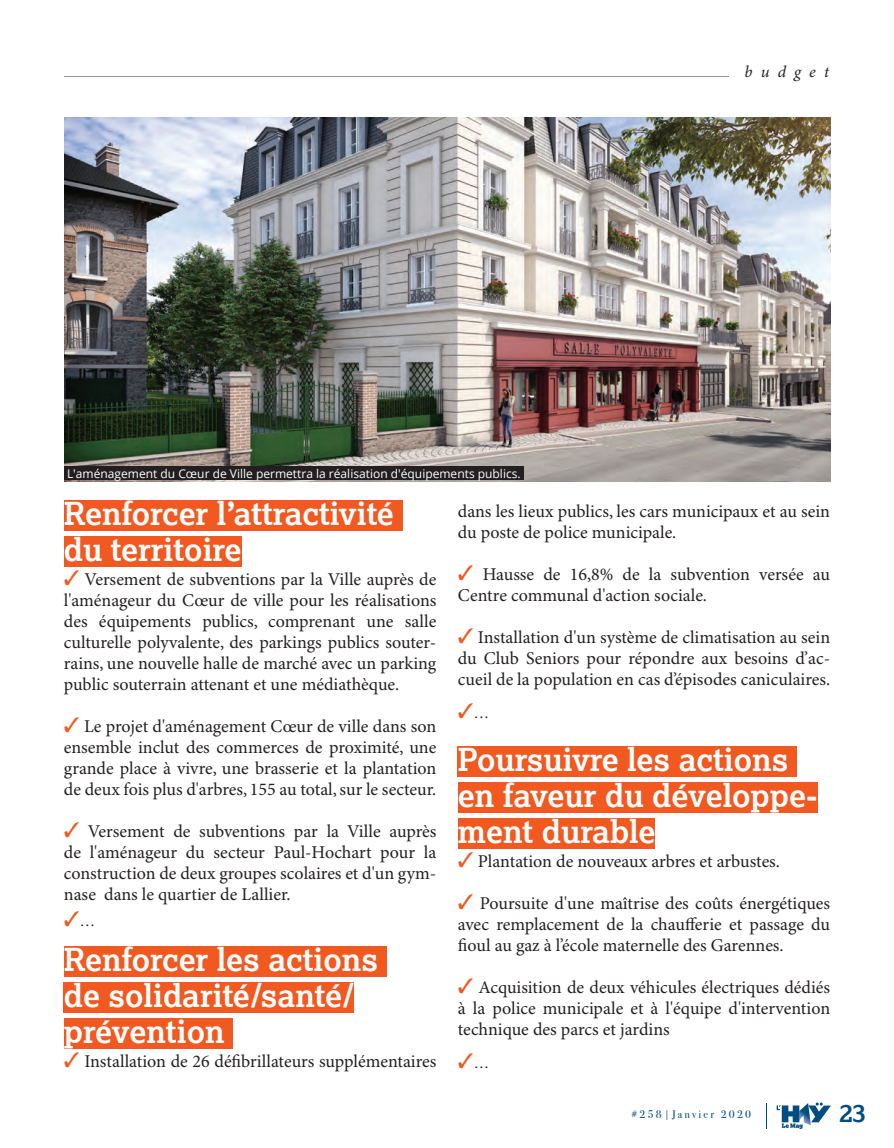
<style>
.page{position:relative;width:894px;height:1148px;background:#fff}
.page>*{position:absolute;margin:0;border:0;box-sizing:border-box;transform-origin:0 0}
.t1{font:700 31.5px/36px "Lexia";color:#fff}
.t2{font:700 25.05px "Lexia";color:#014d80}
.t3{font:18px/21px "Minion Pro";color:#231f20;text-align:justify}
.t4{font:italic 16.5px "Minion Pro";letter-spacing:.49em;color:#231f20}
.t5{font:15.75px "Minion Pro";color:#231f20}
.t6{font:12px "Open Sans";color:#fff}
.t7{font:11.1px "Bodoni Svty Two ITCTT";letter-spacing:.2em;color:#014d80}
.s1{color:#f15921}
</style>
<div class="page">
<hr style="left:64px;top:76px;width:663px;height:1px;background:#939598">
<svg style="left:776px;top:1102px;width:54px;height:26px"></svg>
<img style="left:64px;top:117px;width:765px;height:364px">
<div style="left:64px;top:499px;width:338px;height:31px;background:#f15921"></div>
<div style="left:64px;top:535px;width:177px;height:31px;background:#f15921"></div>
<div style="left:64px;top:945px;width:322px;height:31px;background:#f15921"></div>
<div style="left:64px;top:981px;width:290px;height:31px;background:#f15921"></div>
<div style="left:64px;top:1017px;width:169px;height:31px;background:#f15921"></div>
<div style="left:457px;top:745px;width:339px;height:31px;background:#f15921"></div>
<div style="left:457px;top:781px;width:360px;height:31px;background:#f15921"></div>
<div style="left:457px;top:817px;width:198px;height:31px;background:#f15921"></div>
<div style="left:64px;top:466px;width:459px;height:14px;background:#231f20"></div>
<p class="t6" style="left:67px;top:465px;width:455px">L'aménagement du Cœur de Ville permettra la réalisation d'équipements publics.</p>
<p class="t4" style="left:744px;top:62px;width:86px">budget</p>
<h1 class="t1" style="left:64px;top:494px;width:331px">Renforcer l’attractivité du territoire</h1>
<p class="t3" style="left:64px;top:569px;width:374px"><span class="s1">✓</span> Versement de subventions par la Ville auprès de l'aménageur du Cœur de ville pour les réalisations des équipements publics, comprenant une salle culturelle polyvalente, des parkings publics souter&shy;rains, une nouvelle halle de marché avec un parking public souterrain attenant et une médiathèque.</p>
<p class="t3" style="left:64px;top:716px;width:374px"><span class="s1">✓</span> Le projet d'aménagement Cœur de ville dans son ensemble inclut des commerces de proximité, une grande place à vivre, une brasserie et la plantation de deux fois plus d'arbres, 155 au total, sur le secteur.</p>
<p class="t3" style="left:64px;top:820px;width:374px"><span class="s1">✓</span> Versement de subventions par la Ville auprès de l'aménageur du secteur Paul-Hochart pour la construction de deux groupes scolaires et d'un gym&shy;nase dans le quartier de Lallier.</p>
<p class="t5" style="left:64px;top:911px;width:33px"><span class="s1">✓</span>…</p>
<h1 class="t1" style="left:64px;top:940px;width:315px">Renforcer les actions de solidarité/santé/ prévention</h1>
<p class="t3" style="left:64px;top:1051px;width:374px"><span class="s1">✓</span> Installation de 26 défibrillateurs supplémentaires</p>
<p class="t3" style="left:457px;top:501px;width:373px">dans les lieux publics, les cars municipaux et au sein du poste de police municipale.</p>
<p class="t3" style="left:457px;top:564px;width:373px"><span class="s1">✓</span> Hausse de 16,8% de la subvention versée au<br>Centre communal d'action sociale.</p>
<p class="t3" style="left:457px;top:627px;width:373px"><span class="s1">✓</span> Installation d'un système de climatisation au sein du Club Seniors pour répondre aux besoins d’ac&shy;cueil de la population en cas d’épisodes caniculaires.</p>
<p class="t5" style="left:457px;top:703px;width:33px"><span class="s1">✓</span>…</p>
<h1 class="t1" style="left:457px;top:740px;width:361px">Poursuivre les actions en faveur du développe&shy;ment durable</h1>
<p class="t3" style="left:457px;top:851px;width:323px"><span class="s1">✓</span> Plantation de nouveaux arbres et arbustes.</p>
<p class="t3" style="left:457px;top:893px;width:373px"><span class="s1">✓</span> Poursuite d'une maîtrise des coûts énergétiques avec remplacement de la chaufferie et passage du fioul au gaz à l’école maternelle des Garennes.</p>
<p class="t3" style="left:457px;top:977px;width:373px"><span class="s1">✓</span> Acquisition de deux véhicules électriques dédiés à la police municipale et à l'équipe d'intervention technique des parcs et jardins</p>
<p class="t5" style="left:457px;top:1052px;width:33px"><span class="s1">✓</span>…</p>
<p class="t7" style="left:631px;top:1104px;width:121px">#258|Janvier 2020</p>
<h2 class="t2" style="left:838px;top:1097px;width:28px">23</h2>
</div>
